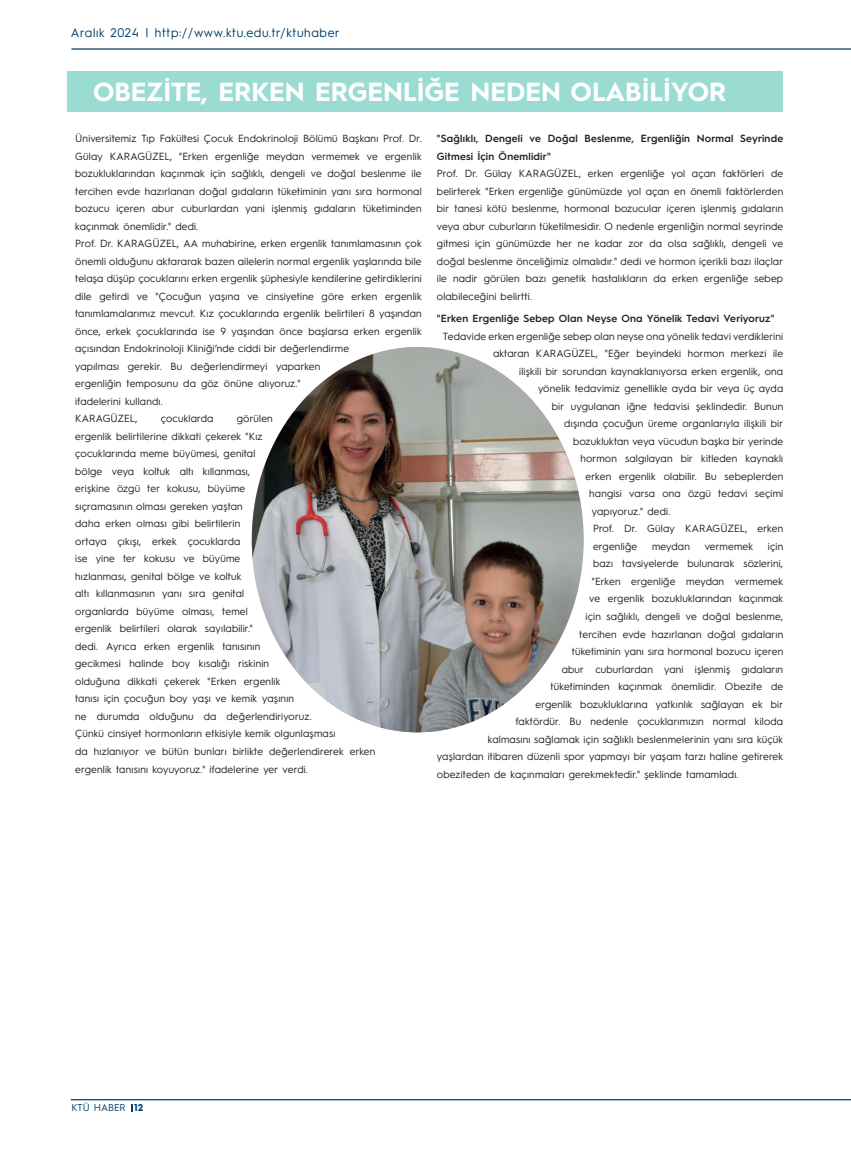
<style>
.page{position:relative;width:851px;height:1170px;background:#fff}
.page>*{position:absolute;margin:0;border:0;box-sizing:border-box;transform-origin:0 0}
.t1{font:700 26.25px "Hurme Geometric Sans 1";color:#fff}
.t2{font:12.5px "Hurme Geometric Sans 1";letter-spacing:.05em;color:#00406d}
.t3{font:10.38px/17.5px "Hurme Geometric Sans 1";letter-spacing:.02em;color:#231f20}
.t4{font:600 10.38px/17.5px "Hurme Geometric Sans 1";letter-spacing:.02em;color:#231f20}
.t5{font:10px "Hurme Geometric Sans 1";color:#00406d}
.s1{font-weight:700}
</style>
<div class="page">
<hr style="left:71px;top:48px;width:779px;height:2px;background:#00406d">
<hr style="left:71px;top:1098px;width:779px;height:2px;background:#00406d">
<div style="left:67px;top:71px;width:715px;height:40px;background:#9adbd2"></div>
<img style="left:252px;top:347px;width:331px;height:385px">
<p class="t2" style="left:71px;top:24px;width:270px">Aralık 2024 | http://www.ktu.edu.tr/ktuhaber</p>
<h1 class="t1" style="left:93px;top:73px;width:634px">OBEZİTE, ERKEN ERGENLİĞE NEDEN OLABİLİYOR</h1>
<p class="t3" style="left:75px;top:129px;width:348px">Üniversitemiz Tıp Fakültesi Çocuk Endokrinoloji Bölümü Başkanı Prof. Dr.<br>Gülay KARAGÜZEL, "Erken ergenliğe meydan vermemek ve ergenlik bozukluklarından kaçınmak için sağlıklı, dengeli ve doğal beslenme ile tercihen evde hazırlanan doğal gıdaların tüketiminin yanı sıra hormonal bozucu içeren abur cuburlardan yani işlenmiş gıdaların tüketiminden kaçınmak önemlidir." dedi.<br>Prof. Dr. KARAGÜZEL, AA muhabirine, erken ergenlik tanımlamasının çok önemli olduğunu aktararak bazen ailelerin normal ergenlik yaşlarında bile telaşa düşüp çocuklarını erken ergenlik şüphesiyle kendilerine getirdiklerini dile getirdi ve "Çocuğun yaşına ve cinsiyetine göre erken ergenlik tanımlamalarımız mevcut. Kız çocuklarında ergenlik belirtileri 8 yaşından önce, erkek çocuklarında ise 9 yaşından önce başlarsa erken ergenlik açısından Endokrinoloji Kliniği’nde ciddi bir değerlendirme<br>yapılması gerekir. Bu değerlendirmeyi yaparken<br>ergenliğin temposunu da göz önüne alıyoruz."<br>ifadelerini kullandı.<br>KARAGÜZEL,</p>
<p class="t3" style="left:75px;top:409px;width:302px;text-indent:162px">görülen<br>ergenlik belirtilerine dikkati çekerek "Kız<br>çocuklarında meme büyümesi, genital<br>bölge veya koltuk altı kıllanması,<br>erişkine özgü ter kokusu, büyüme<br>sıçramasının olması gereken yaştan<br>daha erken olması gibi belirtilerin<br>ortaya çıkışı, erkek çocuklarda<br>ise yine ter kokusu ve büyüme<br>hızlanması, genital bölge ve koltuk<br>altı kıllanmasının yanı sıra genital<br>organlarda büyüme olması, temel<br>ergenlik belirtileri olarak sayılabilir."<br>dedi. Ayrıca erken ergenlik tanısının<br>gecikmesi halinde boy kısalığı riskinin<br>olduğuna dikkati çekerek "Erken ergenlik<br>tanısı için çocuğun boy yaşı ve kemik yaşının<br>ne durumda olduğunu da değerlendiriyoruz.<br>Çünkü cinsiyet hormonların etkisiyle kemik olgunlaşması<br>da hızlanıyor ve bütün bunları birlikte değerlendirerek erken ergenlik tanısını koyuyoruz." ifadelerine yer verdi.</p>
<p class="t3" style="left:161px;top:409px;width:54px">çocuklarda</p>
<p class="t4" style="left:437px;top:129px;width:348px">"Sağlıklı, Dengeli ve Doğal Beslenme, Ergenliğin Normal Seyrinde<br>Gitmesi İçin Önemlidir"</p>
<p class="t3" style="left:437px;top:164px;width:348px;text-align:justify">Prof. Dr. Gülay KARAGÜZEL, erken ergenliğe yol açan faktörleri de belirterek "Erken ergenliğe günümüzde yol açan en önemli faktörlerden bir tanesi kötü beslenme, hormonal bozucular içeren işlenmiş gıdaların veya abur cuburların tüketilmesidir. O nedenle ergenliğin normal seyrinde gitmesi için günümüzde her ne kadar zor da olsa sağlıklı, dengeli ve doğal beslenme önceliğimiz olmalıdır." dedi ve hormon içerikli bazı ilaçlar ile nadir görülen bazı genetik hastalıkların da erken ergenliğe sebep olabileceğini belirtti.</p>
<p class="t4" style="left:437px;top:309px;width:339px">"Erken Ergenliğe Sebep Olan Neyse Ona Yönelik Tedavi Veriyoruz"</p>
<p class="t3" style="left:443px;top:327px;width:342px">Tedavide erken ergenliğe sebep olan neyse ona yönelik tedavi verdiklerini</p>
<p class="t3" style="left:493px;top:344px;width:291px">aktaran KARAGÜZEL, "Eğer beyindeki hormon merkezi ile</p>
<p class="t3" style="left:519px;top:362px;width:265px">ilişkili bir sorundan kaynaklanıyorsa erken ergenlik, ona</p>
<p class="t3" style="left:538px;top:379px;width:247px">yönelik tedavimiz genellikle ayda bir veya üç ayda</p>
<p class="t3" style="left:551px;top:397px;width:233px">bir uygulanan iğne tedavisi şeklindedir. Bunun</p>
<p class="t3" style="left:564px;top:414px;width:220px">dışında çocuğun üreme organlarıyla ilişkili bir</p>
<p class="t3" style="left:573px;top:432px;width:212px">bozukluktan veya vücudun başka bir yerinde</p>
<p class="t3" style="left:580px;top:449px;width:204px">hormon salgılayan bir kitleden kaynaklı</p>
<p class="t3" style="left:585px;top:467px;width:199px">erken ergenlik olabilir. Bu sebeplerden</p>
<p class="t3" style="left:589px;top:484px;width:195px">hangisi varsa ona özgü tedavi seçimi</p>
<p class="t3" style="left:591px;top:502px;width:80px">yapıyoruz." dedi.</p>
<p class="t3" style="left:593px;top:519px;width:191px">Prof. Dr. Gülay KARAGÜZEL, erken</p>
<p class="t3" style="left:593px;top:537px;width:46px">ergenliğe</p>
<p class="t3" style="left:652px;top:537px;width:39px">meydan</p>
<p class="t3" style="left:704px;top:537px;width:50px">vermemek</p>
<p class="t3" style="left:767px;top:537px;width:17px">için</p>
<p class="t3" style="left:593px;top:554px;width:191px">bazı tavsiyelerde bulunarak sözlerini,</p>
<p class="t3" style="left:591px;top:572px;width:193px">"Erken ergenliğe meydan vermemek</p>
<p class="t3" style="left:589px;top:589px;width:195px">ve ergenlik bozukluklarından kaçınmak</p>
<p class="t3" style="left:585px;top:607px;width:199px">için sağlıklı, dengeli ve doğal beslenme,</p>
<p class="t3" style="left:579px;top:624px;width:205px">tercihen evde hazırlanan doğal gıdaların</p>
<p class="t3" style="left:571px;top:642px;width:213px">tüketiminin yanı sıra hormonal bozucu içeren</p>
<p class="t3" style="left:561px;top:659px;width:223px">abur cuburlardan yani işlenmiş gıdaların</p>
<p class="t3" style="left:550px;top:677px;width:234px">tüketiminden kaçınmak önemlidir. Obezite de</p>
<p class="t3" style="left:535px;top:694px;width:249px">ergenlik bozukluklarına yatkınlık sağlayan ek bir</p>
<p class="t3" style="left:515px;top:712px;width:269px">faktördür. Bu nedenle çocuklarımızın normal kiloda</p>
<p class="t3" style="left:488px;top:729px;width:297px">kalmasını sağlamak için sağlıklı beslenmelerinin yanı sıra küçük</p>
<p class="t3" style="left:437px;top:747px;width:348px">yaşlardan itibaren düzenli spor yapmayı bir yaşam tarzı haline getirerek</p>
<p class="t3" style="left:437px;top:764px;width:303px">obeziteden de kaçınmaları gerekmektedir." şeklinde tamamladı.</p>
<p class="t5" style="left:72px;top:1100px;width:73px">KTÜ HABER <span class="s1">12</span></p>
</div>
